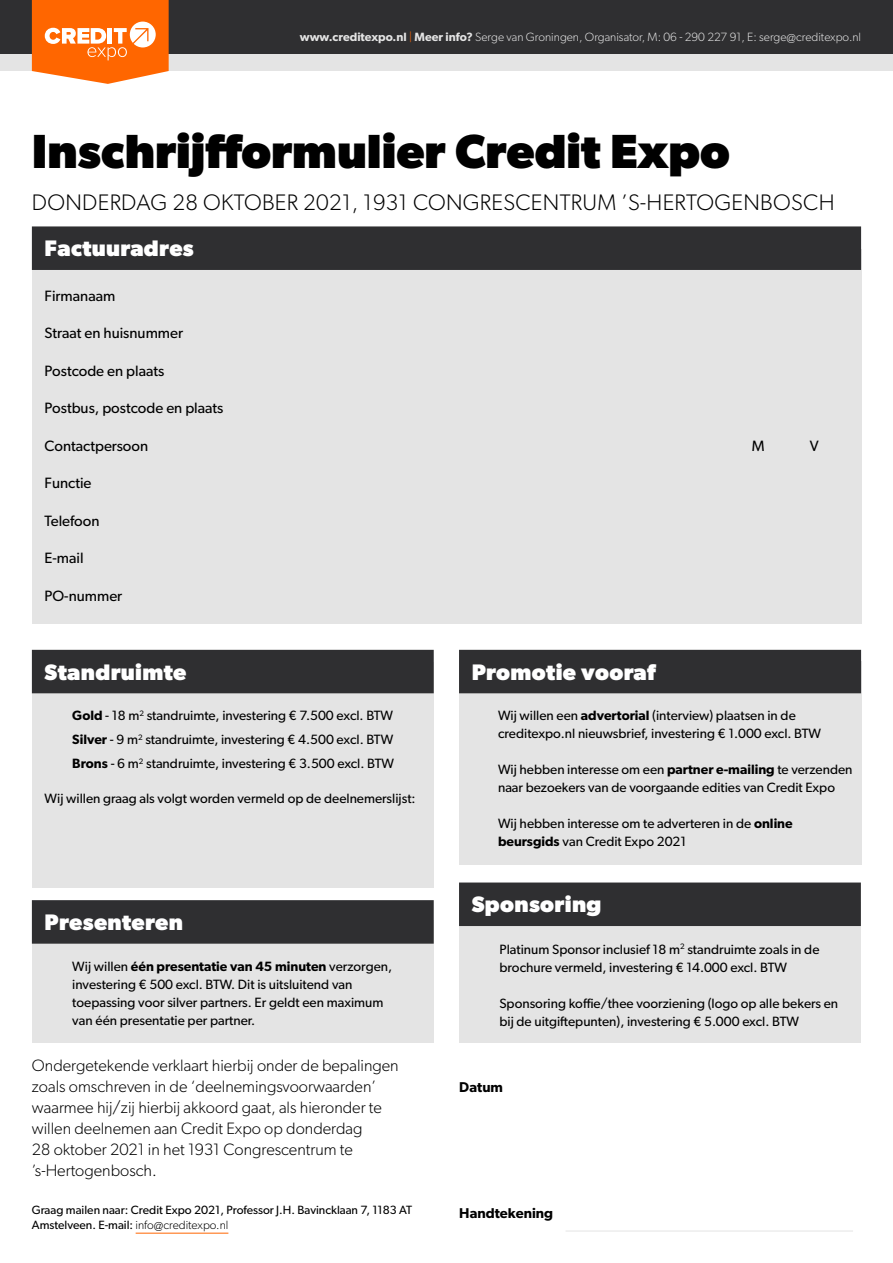
<style>
.page{position:relative;width:893px;height:1263px;background:#fff}
.page>*{position:absolute;margin:0;border:0;box-sizing:border-box;transform-origin:0 0}
._01_-_Kop_02{font:700 48px "Gibson";color:#000}
._01_-_Kop_Kaders{font:700 22.5px "Gibson";letter-spacing:.015em;color:#fff}
._01_-_Tussenkop{font:300 22.5px "Gibson";letter-spacing:.015em;color:#000}
._00_-_Body{font:300 16.5px/21px "Gibson";color:#000}
.invulformulier{font:15px "Gibson";color:#000}
._00_-_Body_Deelnemin{font:600 14.25px "Gibson";color:#000}
.invulformulier-2{font:13.5px/18px "Gibson";color:#000}
._00_-_Body_Deelnemin-2{font:12px/15px "Gibson";color:#000}
.t1{font:300 12px "Gibson";color:#e4e4e4}
.s1{font-weight:600}
.s2{color:#f60}
.s3{font-weight:300}
</style>
<div class="page">
<div style="left:32px;top:249px;width:829px;height:374px;background:#e4e4e4"></div>
<div style="left:32px;top:226px;width:829px;height:44px;background:#2f2f31"></div>
<hr style="left:136px;top:1233px;width:92px;height:1px;background:#f60">
<div style="left:459px;top:662px;width:402px;height:203px;background:#e4e4e4"></div>
<div style="left:459px;top:650px;width:402px;height:43px;background:#2f2f31"></div>
<hr style="left:566px;top:1231px;width:287px;height:1px;background:#e4e4e4">
<div style="left:32px;top:662px;width:402px;height:225px;background:#e4e4e4"></div>
<div style="left:32px;top:650px;width:402px;height:43px;background:#2f2f31"></div>
<div style="left:32px;top:920px;width:402px;height:123px;background:#e4e4e4"></div>
<div style="left:459px;top:903px;width:402px;height:140px;background:#e4e4e4"></div>
<div style="left:32px;top:900px;width:402px;height:44px;background:#2f2f31"></div>
<div style="left:459px;top:882px;width:402px;height:44px;background:#2f2f31"></div>
<div style="left:0;top:18px;width:893px;height:53px;background:#e4e4e4"></div>
<div style="left:0;top:0;width:893px;height:53px;background:#2f2f31"></div>
<svg style="left:32px;top:0;width:137px;height:84px;background:#fe8433"></svg>
<p class="t1" style="left:300px;top:30px;width:563px"><span class="s1">www.creditexpo.nl</span> <span class="s2">|</span> <span class="s1">Meer info?</span> Serge van Groningen, Organisator, M: 06 - 290 227 91, E: serge@creditexpo.nl</p>
<p class="_01_-_Kop_02" style="left:32px;top:123px;width:699px">Inschrijfformulier Credit Expo</p>
<p class="_01_-_Tussenkop" style="left:32px;top:188px;width:804px">DONDERDAG 28 OKTOBER 2021, 1931 CONGRESCENTRUM ’S-HERTOGENBOSCH</p>
<p class="_01_-_Kop_Kaders" style="left:45px;top:235px;width:151px">Factuuradres</p>
<p class="invulformulier" style="left:45px;top:286px;width:72px">Firmanaam</p>
<p class="invulformulier" style="left:45px;top:324px;width:140px">Straat en huisnummer</p>
<p class="invulformulier" style="left:45px;top:361px;width:121px">Postcode en plaats</p>
<p class="invulformulier" style="left:45px;top:399px;width:180px">Postbus, postcode en plaats</p>
<p class="invulformulier" style="left:45px;top:436px;width:105px">Contactpersoon</p>
<p class="invulformulier" style="left:752px;top:436px;width:14px">M</p>
<p class="invulformulier" style="left:810px;top:436px;width:10px">V</p>
<p class="invulformulier" style="left:45px;top:474px;width:48px">Functie</p>
<p class="invulformulier" style="left:45px;top:511px;width:56px">Telefoon</p>
<p class="invulformulier" style="left:45px;top:549px;width:41px">E-mail</p>
<p class="invulformulier" style="left:45px;top:586px;width:79px">PO-nummer</p>
<p class="_01_-_Kop_Kaders" style="left:45px;top:658px;width:143px">Standruimte</p>
<p class="invulformulier-2" style="left:72px;top:706px;width:322px"><span class="s1">Gold</span> - 18 m<sup>2</sup> standruimte, investering ¤ 7.500 excl. BTW</p>
<p class="invulformulier-2" style="left:72px;top:730px;width:322px"><span class="s1">Silver</span> - 9 m<sup>2</sup> standruimte, investering ¤ 4.500 excl. BTW</p>
<p class="invulformulier-2" style="left:72px;top:754px;width:323px"><span class="s1">Brons</span> - 6 m<sup>2</sup> standruimte, investering ¤ 3.500 excl. BTW</p>
<p class="invulformulier-2" style="left:45px;top:789px;width:372px">Wij willen graag als volgt worden vermeld op de deelnemerslijst:</p>
<p class="_01_-_Kop_Kaders" style="left:45px;top:909px;width:140px">Presenteren</p>
<p class="invulformulier-2" style="left:72px;top:957px;width:321px">Wij willen <span class="s1">één presentatie van 45 minuten</span> verzorgen, investering ¤ 500 excl. BTW. Dit is uitsluitend van toepassing voor silver partners. Er geldt een maximum van één presentatie per partner.</p>
<p class="_00_-_Body" style="left:32px;top:1054px;width:368px">Ondergetekende verklaart hierbij onder de bepalingen zoals omschreven in de ‘deelnemingsvoorwaarden’ waarmee hij/zij hierbij akkoord gaat, als hieronder te willen deelnemen aan Credit Expo op donderdag<br>28 oktober 2021 in het 1931 Congrescentrum te ’s-Hertogenbosch.</p>
<p class="_00_-_Body_Deelnemin-2" style="left:32px;top:1202px;width:382px">Graag mailen naar: Credit Expo 2021, Professor J.H. Bavincklaan 7, 1183 AT<br>Amstelveen. E-mail: <span class="s3">info@creditexpo.nl</span></p>
<p class="_01_-_Kop_Kaders" style="left:472px;top:658px;width:185px">Promotie vooraf</p>
<p class="invulformulier-2" style="left:498px;top:706px;width:325px">Wij willen een <span class="s1">advertorial</span> (interview) plaatsen in de creditexpo.nl nieuwsbrief, investering ¤ 1.000 excl. BTW</p>
<p class="invulformulier-2" style="left:498px;top:760px;width:356px">Wij hebben interesse om een <span class="s1">partner e-mailing</span> te verzenden naar bezoekers van de voorgaande edities van Credit Expo</p>
<p class="invulformulier-2" style="left:498px;top:814px;width:296px">Wij hebben interesse om te adverteren in de <span class="s1">online beursgids</span> van Credit Expo 2021</p>
<p class="_01_-_Kop_Kaders" style="left:472px;top:891px;width:131px">Sponsoring</p>
<p class="invulformulier-2" style="left:499px;top:940px;width:322px">Platinum Sponsor inclusief 18 m<sup>2</sup> standruimte zoals in de brochure vermeld, investering ¤ 14.000 excl. BTW</p>
<p class="invulformulier-2" style="left:499px;top:994px;width:340px">Sponsoring koffie/thee voorziening (logo op alle bekers en bij de uitgiftepunten), investering ¤ 5.000 excl. BTW</p>
<p class="_00_-_Body_Deelnemin" style="left:459px;top:1078px;width:45px">Datum</p>
<p class="_00_-_Body_Deelnemin" style="left:459px;top:1204px;width:96px">Handtekening</p>
</div>
